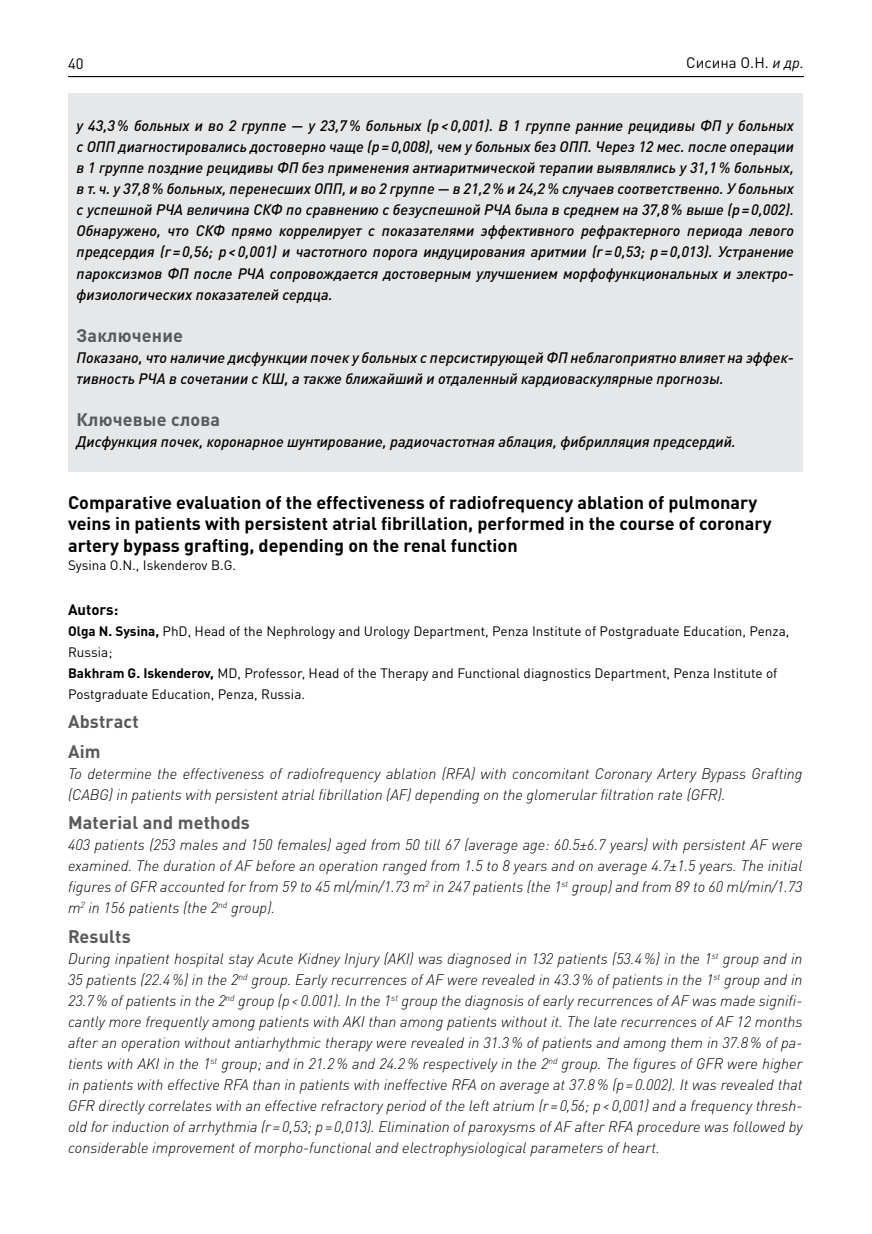
<style>
.page{position:relative;width:872px;height:1234px;background:#fff}
.page>*{position:absolute;margin:0;border:0;box-sizing:border-box;transform-origin:0 0}
.t1{font:700 18px/21.6px "DIN Pro";color:#000}
.t2{font:700 18px/29.5px "DIN Pro";letter-spacing:.01em;color:#58595b}
.t3{font:italic 300 15px/21px "DIN Pro";color:#000;text-align:justify}
.t4{font:italic 500 15px/21px "DIN Pro";color:#000;text-align:justify}
.t5{font:15px "DIN Pro";color:#000}
.t6{font:700 15px "DIN Pro";color:#000}
.t7{font:13.5px/21px "DIN Pro";color:#000}
.s1{font-style:italic}
.s2{font-weight:700}
</style>
<div class="page">
<hr style="left:68px;top:76px;width:736px;height:1px;background:#000">
<div style="left:68px;top:94px;width:734px;height:378px;background:#e6e7e8"></div>
<p class="t5" style="left:68px;top:52px;width:17px">40</p>
<p class="t5" style="left:686px;top:50px;width:119px">Сисина О.Н. <span class="s1">и др.</span></p>
<p class="t4" style="left:77px;top:114px;width:719px">у 43,3% больных и во 2 группе — у 23,7% больных (p&lt;0,001). В 1 группе ранние рецидивы ФП у больных с ОПП диагностировались достоверно чаще (p=0,008), чем у больных без ОПП. Через 12 мес. после операции в 1 группе поздние рецидивы ФП без применения антиаритмической терапии выявлялись у 31,1% больных, в т.ч. у 37,8% больных, перенесших ОПП, и во 2 группе — в 21,2% и 24,2% случаев соответственно. У больных с успешной РЧА величина СКФ по сравнению с безуспешной РЧА была в среднем на 37,8% выше (p=0,002).<br>Обнаружено, что СКФ прямо коррелирует с показателями эффективного рефрактерного периода левого предсердия (r=0,56; p&lt;0,001) и частотного порога индуцирования аритмии (r=0,53; p=0,013). Устранение пароксизмов ФП после РЧА сопровождается достоверным улучшением морфофункциональных и электро&shy;физиологических показателей сердца.</p>
<p class="t2" style="left:77px;top:318px;width:108px">Заключение</p>
<p class="t4" style="left:77px;top:345px;width:719px">Показано, что наличие дисфункции почек у больных с персистирующей ФП неблагоприятно влияет на эффек&shy;тивность РЧА в сочетании с КШ, а также ближайший и отдаленный кардиоваскулярные прогнозы.</p>
<p class="t2" style="left:77px;top:402px;width:145px">Ключевые слова</p>
<p class="t4" style="left:77px;top:429px;width:661px">Дисфункция почек, коронарное шунтирование, радиочастотная аблация, фибрилляция предсердий.</p>
<p class="t1" style="left:68px;top:489px;width:705px">Comparative evaluation of the effectiveness of radiofrequency ablation of pulmonary veins in patients with persistent atrial fibrillation, performed in the course of coronary artery bypass grafting, depending on the renal function</p>
<p class="t7" style="left:68px;top:553px;width:170px">Sysina O.N., Iskenderov B.G.</p>
<p class="t6" style="left:68px;top:596px;width:52px">Аutors:</p>
<p class="t7" style="left:68px;top:619px;width:723px"><span class="s2">Olga N. Sysina,</span> PhD, Head of the Nephrology and Urology Department, Penza Institute of Postgraduate Education, Penza, Russia;<br><span class="s2">Bakhram G. Iskenderov,</span> MD, Professor, Head of the Therapy and Functional diagnostics Department, Penza Institute of Postgraduate Education, Penza, Russia.</p>
<p class="t2" style="left:68px;top:704px;width:72px">Abstract<br>Aim</p>
<p class="t3" style="left:68px;top:761px;width:736px">To determine the effectiveness of radiofrequency ablation (RFA) with concomitant Coronary Artery Bypass Grafting (CABG) in patients with persistent atrial fibrillation (AF) depending on the glomerular filtration rate (GFR).</p>
<p class="t2" style="left:68px;top:805px;width:183px">Material and methods</p>
<p class="t3" style="left:68px;top:833px;width:736px">403 patients (253 males and 150 females) aged from 50 till 67 (average age: 60.5±6.7 years) with persistent AF were examined. The duration of AF before an operation ranged from 1.5 to 8 years and on average 4.7±1.5 years. The initial figures of GFR accounted for from 59 to 45 ml/min/1.73 m<sup>2</sup> in 247 patients (the 1<sup>st</sup> group) and from 89 to 60 ml/min/1.73 m<sup>2</sup> in 156 patients (the 2<sup>nd</sup> group).</p>
<p class="t2" style="left:68px;top:919px;width:64px">Results</p>
<p class="t3" style="left:68px;top:946px;width:736px">During inpatient hospital stay Acute Kidney Injury (AKI) was diagnosed in 132 patients (53.4%) in the 1<sup>st</sup> group and in 35 patients (22.4%) in the 2<sup>nd</sup> group. Early recurrences of AF were revealed in 43.3% of patients in the 1<sup>st</sup> group and in 23.7% of patients in the 2<sup>nd</sup> group (p&lt; 0.001). In the 1<sup>st</sup> group the diagnosis of early recurrences of AF was made signifi&shy;cantly more frequently among patients with AKI than among patients without it. The late recurrences of AF 12 months after an operation without antiarhythmic therapy were revealed in 31.3% of patients and among them in 37.8% of pa&shy;tients with AKI in the 1<sup>st</sup> group; and in 21.2% and 24.2% respectively in the 2<sup>nd</sup> group. The figures of GFR were higher in patients with effective RFA than in patients with ineffective RFA on average at 37.8% (p= 0.002). It was revealed that GFR directly correlates with an effective refractory period of the left atrium (r = 0,56; p&lt; 0,001) and a frequency thresh&shy;old for induction of arrhythmia (r = 0,53; p= 0,013). Elimination of paroxysms of AF after RFA procedure was followed by considerable improvement of morpho-functional and electrophysiological parameters of heart.</p>
</div>
